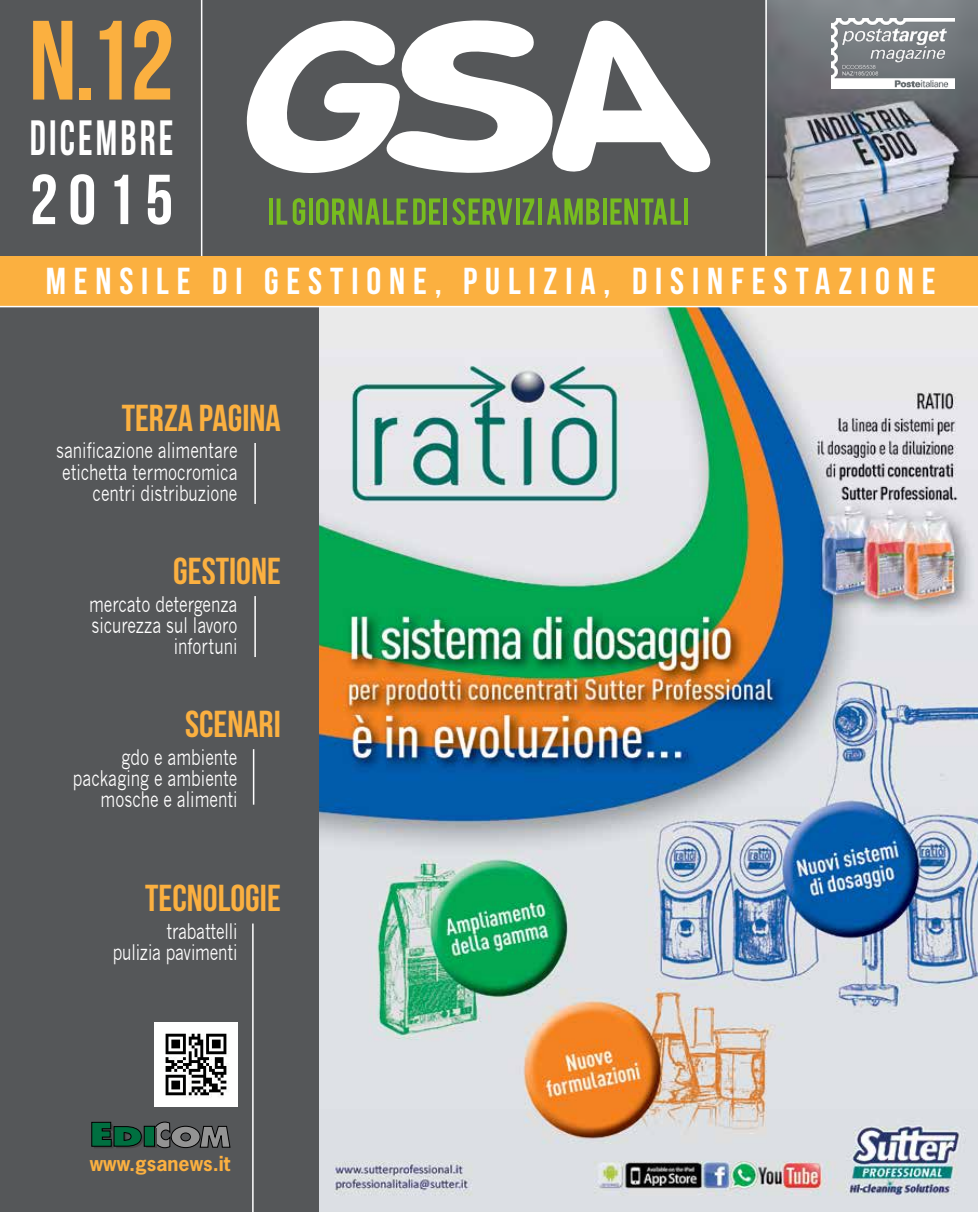
<style>
.page{position:relative;width:978px;height:1212px;background:#555759}
.page>*{position:absolute;margin:0;border:0;box-sizing:border-box;transform-origin:0 0}
.t1{font:112.5px "Bebas Neue";color:#fbb040}
.t2{font:70.5px "Bebas Neue";color:#fff}
.t3{font:49.5px "Bebas Neue";letter-spacing:.08em;color:#fff;scale:.8 1}
.t4{font:37.5px "Bebas Neue";letter-spacing:.21em;color:#fff}
.t5{font:37.5px "Bebas Neue";color:#fbb040}
.t6{font:21px/21px "News Gothic";color:#fff;text-align:right;scale:.75 1}
.t7{font:700 19.5px "News Gothic";color:#fbb040}
</style>
<div class="page">
<img style="left:767px;top:0;width:211px;height:256px">
<svg style="left:246px;top:20px;width:465px;height:153px"></svg>
<hr style="left:269px;top:198px;width:4px;height:27px;background:#77bc1f">
<svg style="left:277px;top:198px;width:10px;height:27px"></svg>
<svg style="left:293px;top:198px;width:12px;height:27px"></svg>
<hr style="left:309px;top:198px;width:4px;height:27px;background:#77bc1f">
<svg style="left:316px;top:198px;width:124px;height:27px"></svg>
<hr style="left:443px;top:198px;width:4px;height:27px;background:#77bc1f">
<svg style="left:452px;top:198px;width:60px;height:27px"></svg>
<hr style="left:516px;top:198px;width:3px;height:27px;background:#77bc1f">
<svg style="left:523px;top:198px;width:11px;height:27px"></svg>
<hr style="left:538px;top:198px;width:3px;height:27px;background:#77bc1f">
<svg style="left:547px;top:198px;width:53px;height:27px"></svg>
<hr style="left:603px;top:198px;width:4px;height:27px;background:#77bc1f">
<svg style="left:610px;top:198px;width:71px;height:27px"></svg>
<hr style="left:684px;top:198px;width:4px;height:27px;background:#77bc1f">
<hr style="left:765px;top:0;width:2px;height:281px;background:#fff">
<hr style="left:201px;top:0;width:1px;height:281px;background:#fff">
<img style="left:320px;top:307px;width:658px;height:905px">
<div style="left:0;top:256px;width:978px;height:50px;background:#fbb040"></div>
<hr style="left:0;top:306px;width:978px;height:1px;background:#fff">
<hr style="left:254px;top:443px;width:2px;height:61px;background:#fff">
<svg style="left:152px;top:1122px;width:78px;height:26px"></svg>
<svg style="left:146px;top:1128px;width:11px;height:20px"></svg>
<svg style="left:91px;top:1122px;width:53px;height:26px"></svg>
<div style="left:144px;top:1126px;width:11px;height:20px;background:#006f40"></div>
<div style="left:144px;top:1126px;width:11px;height:20px;border:1px solid #000"></div>
<hr style="left:254px;top:596px;width:2px;height:61px;background:#fff">
<hr style="left:253px;top:749px;width:1px;height:56px;background:#fff">
<hr style="left:252px;top:923px;width:2px;height:289px;background:#fff">
<img style="left:154px;top:1023px;width:84px;height:83px">
<img style="left:831px;top:19px;width:123px;height:70px">
<h1 class="t1" style="left:29px;top:-1px;width:147px">N.12</h1>
<h3 class="t3" style="left:30px;top:111px;width:181px">DICEMBRE</h3>
<h2 class="t2" style="left:30px;top:161px;width:145px">2015</h2>
<h3 class="t4" style="left:46px;top:260px;width:891px">MENSILE DI GESTIONE, PULIZIA, DISINFESTAZIONE</h3>
<h3 class="t5" style="left:122px;top:397px;width:161px">TERZA PAGINA</h3>
<p class="t6" style="left:56px;top:440px;width:244px">sanificazione alimentare etichetta termocromica centri distribuzione</p>
<h3 class="t5" style="left:173px;top:550px;width:109px">GESTIONE</h3>
<p class="t6" style="left:89px;top:593px;width:199px">mercato detergenza sicurezza sul lavoro infortuni</p>
<h3 class="t5" style="left:185px;top:703px;width:97px">SCENARI</h3>
<p class="t6" style="left:73px;top:747px;width:221px">gdo e ambiente packaging e ambiente mosche e alimenti</p>
<h3 class="t5" style="left:145px;top:878px;width:137px">TECNOLOGIE</h3>
<p class="t6" style="left:113px;top:921px;width:168px">trabattelli<br>pulizia pavimenti</p>
<p class="t7" style="left:90px;top:1151px;width:142px">www.gsanews.it</p>
</div>
